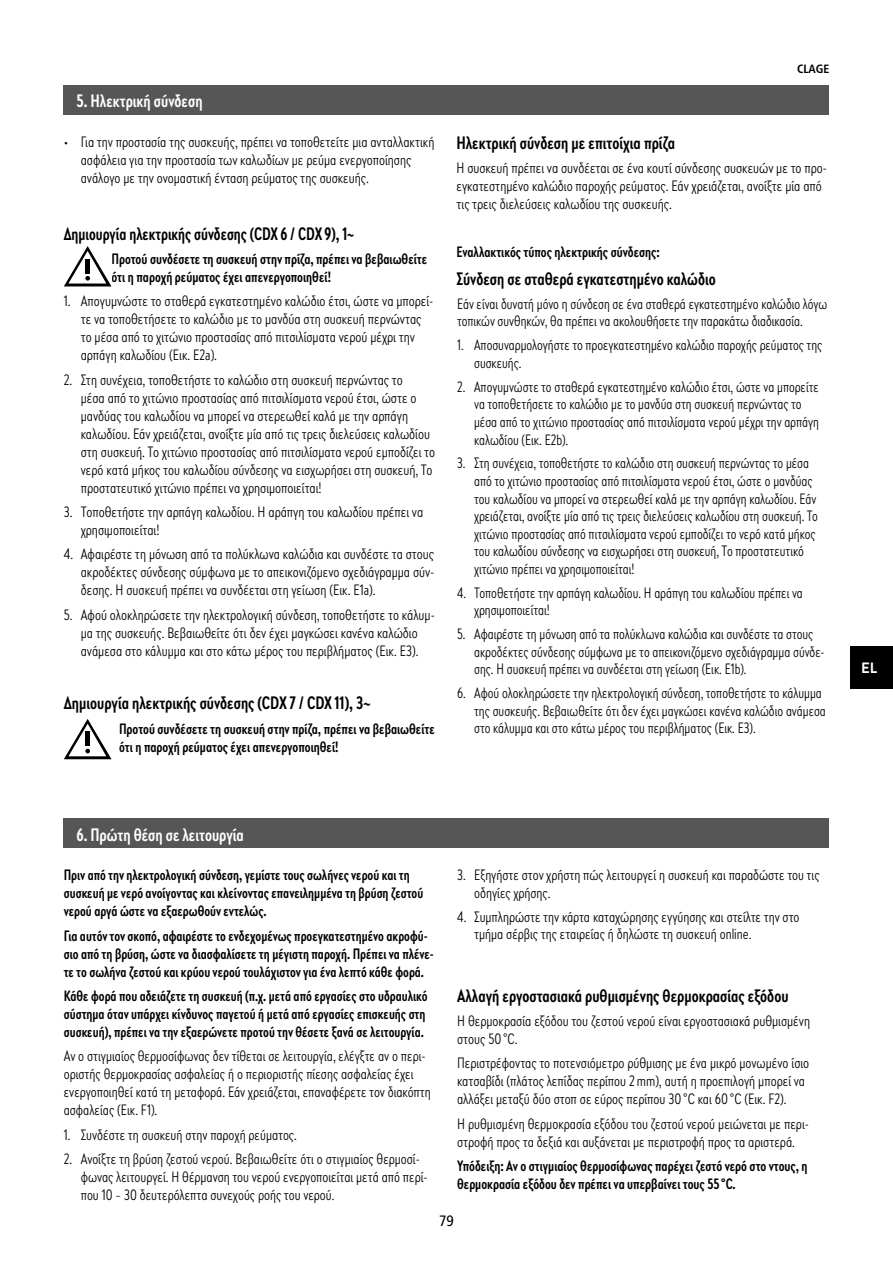
<style>
.page{position:relative;width:893px;height:1263px;background:#fff}
.page>*{position:absolute;margin:0;border:0;box-sizing:border-box;transform-origin:0 0}
.t1{font:700 18px "Brandon Text Cond";color:#000}
.t2{font:700 18px "Brandon Text Cond";color:#000;scale:.96 1}
.t3{font:700 18px "Brandon Text Cond";color:#fff}
.t4{font:15px/18px "Brandon Text Cond";color:#000}
.t5{font:15px/17.5px "Brandon Text Cond";color:#000;scale:.96 1}
.t6{font:700 15px/18px "Brandon Text Cond";color:#000}
.t7{font:700 15px "Brandon Text";color:#fff}
.t8{font:condensed 15px "Frutiger Neue LTW1 G";color:#000}
.t9{font:700 condensed 12px "Frutiger Neue LTW1 G";color:#000}
</style>
<div class="page">
<div style="left:850px;top:646px;width:43px;height:43px;background:#000"></div>
<svg style="left:64px;top:246px;width:48px;height:40px"></svg>
<div style="left:64px;top:819px;width:765px;height:29px;background:#565656"></div>
<div style="left:64px;top:85px;width:765px;height:30px;background:#565656"></div>
<svg style="left:64px;top:719px;width:48px;height:40px"></svg>
<p class="t3" style="left:77px;top:89px;width:128px">5. Ηλεκτρική σύνδεση</p>
<p class="t4" style="left:81px;top:132px;width:355px;text-indent:-17px">• Για την προστασία της συσκευής, πρέπει να τοποθετείτε μια ανταλλακτική ασφάλεια για την προστασία των καλωδίων με ρεύμα ενεργοποίησης ανάλογο με την ονομαστική ένταση ρεύματος της συσκευής.</p>
<p class="t2" style="left:64px;top:221px;width:304px">Δημιουργία ηλεκτρικής σύνδεσης (CDX 6 / CDX 9), 1~</p>
<p class="t6" style="left:112px;top:249px;width:317px">Προτού συνδέσετε τη συσκευή στην πρίζα, πρέπει να βεβαιωθείτε ότι η παροχή ρεύματος έχει απενεργοποιηθεί!</p>
<p class="t4" style="left:81px;top:292px;width:354px;text-indent:-17px">1. Απογυμνώστε το σταθερά εγκατεστημένο καλώδιο έτσι, ώστε να μπορεί&shy;τε να τοποθετήσετε το καλώδιο με το μανδύα στη συσκευή περνώντας το μέσα από το χιτώνιο προστασίας από πιτσιλίσματα νερού μέχρι την αρπάγη καλωδίου (Εικ. E2a).</p>
<p class="t4" style="left:81px;top:370px;width:356px;text-indent:-17px">2. Στη συνέχεια, τοποθετήστε το καλώδιο στη συσκευή περνώντας το<br>μέσα από το χιτώνιο προστασίας από πιτσιλίσματα νερού έτσι, ώστε ο μανδύας του καλωδίου να μπορεί να στερεωθεί καλά με την αρπάγη καλωδίου. Εάν χρειάζεται, ανοίξτε μία από τις τρεις διελεύσεις καλωδίου στη συσκευή. Το χιτώνιο προστασίας από πιτσιλίσματα νερού εμποδίζει το νερό κατά μήκος του καλωδίου σύνδεσης να εισχωρήσει στη συσκευή, Το προστατευτικό χιτώνιο πρέπει να χρησιμοποιείται!</p>
<p class="t4" style="left:81px;top:502px;width:344px;text-indent:-17px">3. Τοποθετήστε την αρπάγη καλωδίου. Η αράπγη του καλωδίου πρέπει να χρησιμοποιείται!</p>
<p class="t4" style="left:81px;top:545px;width:355px;text-align:justify;text-indent:-17px">4. Αφαιρέστε τη μόνωση από τα πολύκλωνα καλώδια και συνδέστε τα στους ακροδέκτες σύνδεσης σύμφωνα με το απεικονιζόμενο σχεδιάγραμμα σύν&shy;δεσης. Η συσκευή πρέπει να συνδέεται στη γείωση (Εικ. E1a).</p>
<p class="t4" style="left:64px;top:605px;width:373px;text-align:center">5. Αφού ολοκληρώσετε την ηλεκτρολογική σύνδεση, τοποθετήστε το κάλυμ&shy;μα της συσκευής. Βεβαιωθείτε ότι δεν έχει μαγκώσει κανένα καλώδιο ανάμεσα στο κάλυμμα και στο κάτω μέρος του περιβλήματος (Εικ. E3).</p>
<p class="t1" style="left:64px;top:691px;width:308px">Δημιουργία ηλεκτρικής σύνδεσης (CDX 7 / CDX 11), 3~</p>
<p class="t6" style="left:119px;top:719px;width:317px">Προτού συνδέσετε τη συσκευή στην πρίζα, πρέπει να βεβαιωθείτε ότι η παροχή ρεύματος έχει απενεργοποιηθεί!</p>
<p class="t9" style="left:797px;top:62px;width:34px">CLAGE</p>
<p class="t1" style="left:456px;top:130px;width:220px">Ηλεκτρική σύνδεση με επιτοίχια πρίζα</p>
<p class="t4" style="left:456px;top:158px;width:372px">Η συσκευή πρέπει να συνδέεται σε ένα κουτί σύνδεσης συσκευών με το προ&shy;εγκατεστημένο καλώδιο παροχής ρεύματος. Εάν χρειάζεται, ανοίξτε μία από τις τρεις διελεύσεις καλωδίου της συσκευής.</p>
<p class="t6" style="left:456px;top:242px;width:205px">Εναλλακτικός τύπος ηλεκτρικής σύνδεσης:</p>
<p class="t1" style="left:456px;top:266px;width:261px">Σύνδεση σε σταθερά εγκατεστημένο καλώδιο</p>
<p class="t5" style="left:457px;top:294px;width:387px">Εάν είναι δυνατή μόνο η σύνδεση σε ένα σταθερά εγκατεστημένο καλώδιο λόγω τοπικών συνθηκών, θα πρέπει να ακολουθήσετε την παρακάτω διαδικασία.</p>
<p class="t5" style="left:474px;top:336px;width:364px;text-indent:-17px">1. Αποσυναρμολογήστε το προεγκατεστημένο καλώδιο παροχής ρεύματος της συσκευής.</p>
<p class="t5" style="left:474px;top:377px;width:361px;text-indent:-17px">2. Απογυμνώστε το σταθερά εγκατεστημένο καλώδιο έτσι, ώστε να μπορείτε να τοποθετήσετε το καλώδιο με το μανδύα στη συσκευή περνώντας το μέσα από το χιτώνιο προστασίας από πιτσιλίσματα νερού μέχρι την αρπάγη καλωδίου (Εικ. E2b).</p>
<p class="t5" style="left:474px;top:454px;width:360px;text-indent:-17px">3. Στη συνέχεια, τοποθετήστε το καλώδιο στη συσκευή περνώντας το μέσα από το χιτώνιο προστασίας από πιτσιλίσματα νερού έτσι, ώστε ο μανδύας του καλωδίου να μπορεί να στερεωθεί καλά με την αρπάγη καλωδίου. Εάν χρειάζεται, ανοίξτε μία από τις τρεις διελεύσεις καλωδίου στη συσκευή. Το χιτώνιο προστασίας από πιτσιλίσματα νερού εμποδίζει το νερό κατά μήκος του καλωδίου σύνδεσης να εισχωρήσει στη συσκευή, Το προστατευτικό χιτώνιο πρέπει να χρησιμοποιείται!</p>
<p class="t5" style="left:474px;top:583px;width:344px;text-indent:-17px">4. Τοποθετήστε την αρπάγη καλωδίου. Η αράπγη του καλωδίου πρέπει να χρησιμοποιείται!</p>
<p class="t5" style="left:474px;top:625px;width:366px;text-indent:-17px">5. Αφαιρέστε τη μόνωση από τα πολύκλωνα καλώδια και συνδέστε τα στους ακροδέκτες σύνδεσης σύμφωνα με το απεικονιζόμενο σχεδιάγραμμα σύνδε&shy;σης. Η συσκευή πρέπει να συνδέεται στη γείωση (Εικ. E1b).</p>
<p class="t5" style="left:474px;top:684px;width:368px;text-indent:-17px">6. Αφού ολοκληρώσετε την ηλεκτρολογική σύνδεση, τοποθετήστε το κάλυμμα της συσκευής. Βεβαιωθείτε ότι δεν έχει μαγκώσει κανένα καλώδιο ανάμεσα στο κάλυμμα και στο κάτω μέρος του περιβλήματος (Εικ. E3).</p>
<p class="t3" style="left:77px;top:822px;width:169px">6. Πρώτη θέση σε λειτουργία</p>
<p class="t6" style="left:64px;top:865px;width:361px">Πριν από την ηλεκτρολογική σύνδεση, γεμίστε τους σωλήνες νερού και τη συσκευή με νερό ανοίγοντας και κλείνοντας επανειλημμένα τη βρύση ζεστού νερού αργά ώστε να εξαερωθούν εντελώς.</p>
<p class="t6" style="left:64px;top:926px;width:371px">Για αυτόν τον σκοπό, αφαιρέστε το ενδεχομένως προεγκατεστημένο ακροφύ&shy;σιο από τη βρύση, ώστε να διασφαλίσετε τη μέγιστη παροχή. Πρέπει να πλένε&shy;τε το σωλήνα ζεστού και κρύου νερού τουλάχιστον για ένα λεπτό κάθε φορά.</p>
<p class="t6" style="left:64px;top:986px;width:365px">Κάθε φορά που αδειάζετε τη συσκευή (π.χ. μετά από εργασίες στο υδραυλικό σύστημα όταν υπάρχει κίνδυνος παγετού ή μετά από εργασίες επισκευής στη συσκευή), πρέπει να την εξαερώνετε προτού την θέσετε ξανά σε λειτουργία.</p>
<p class="t4" style="left:64px;top:1047px;width:369px">Αν ο στιγμιαίος θερμοσίφωνας δεν τίθεται σε λειτουργία, ελέγξτε αν ο περι&shy;οριστής θερμοκρασίας ασφαλείας ή ο περιοριστής πίεσης ασφαλείας έχει ενεργοποιηθεί κατά τη μεταφορά. Εάν χρειάζεται, επαναφέρετε τον διακόπτη ασφαλείας (Εικ. F1).</p>
<p class="t4" style="left:64px;top:1125px;width:235px">1. Συνδέστε τη συσκευή στην παροχή ρεύματος.</p>
<p class="t4" style="left:81px;top:1149px;width:348px;text-indent:-17px">2. Ανοίξτε τη βρύση ζεστού νερού. Βεβαιωθείτε ότι ο στιγμιαίος θερμοσί&shy;φωνας λειτουργεί. Η θέρμανση του νερού ενεργοποιείται μετά από περί&shy;που 10 – 30 δευτερόλεπτα συνεχούς ροής του νερού.</p>
<p class="t4" style="left:474px;top:865px;width:347px;text-indent:-17px">3. Εξηγήστε στον χρήστη πώς λειτουργεί η συσκευή και παραδώστε του τις οδηγίες χρήσης.</p>
<p class="t4" style="left:474px;top:907px;width:327px;line-height:17.2px;text-indent:-17px">4. Συμπληρώστε την κάρτα καταχώρησης εγγύησης και στείλτε την στο τμήμα σέρβις της εταιρείας ή δηλώστε τη συσκευή online.</p>
<p class="t1" style="left:457px;top:983px;width:333px">Αλλαγή εργοστασιακά ρυθμισμένης θερμοκρασίας εξόδου</p>
<p class="t4" style="left:457px;top:1011px;width:354px">Η θερμοκρασία εξόδου του ζεστού νερού είναι εργοστασιακά ρυθμισμένη στους 50 °C.</p>
<p class="t4" style="left:457px;top:1054px;width:354px">Περιστρέφοντας το ποτενσιόμετρο ρύθμισης με ένα μικρό μονωμένο ίσιο κατσαβίδι (πλάτος λεπίδας περίπου 2mm), αυτή η προεπιλογή μπορεί να αλλάξει μεταξύ δύο στοπ σε εύρος περίπου 30 °C και 60 °C (Εικ. F2).</p>
<p class="t4" style="left:457px;top:1114px;width:353px">Η ρυθμισμένη θερμοκρασία εξόδου του ζεστού νερού μειώνεται με περι&shy;στροφή προς τα δεξιά και αυξάνεται με περιστροφή προς τα αριστερά.</p>
<p class="t6" style="left:457px;top:1156px;width:352px">Υπόδειξη: Αν ο στιγμιαίος θερμοσίφωνας παρέχει ζεστό νερό στο ντους, η θερμοκρασία εξόδου δεν πρέπει να υπερβαίνει τους 55 °C.</p>
<p class="t8" style="left:439px;top:1212px;width:16px">79</p>
<p class="t7" style="left:861px;top:657px;width:18px">EL</p>
</div>
